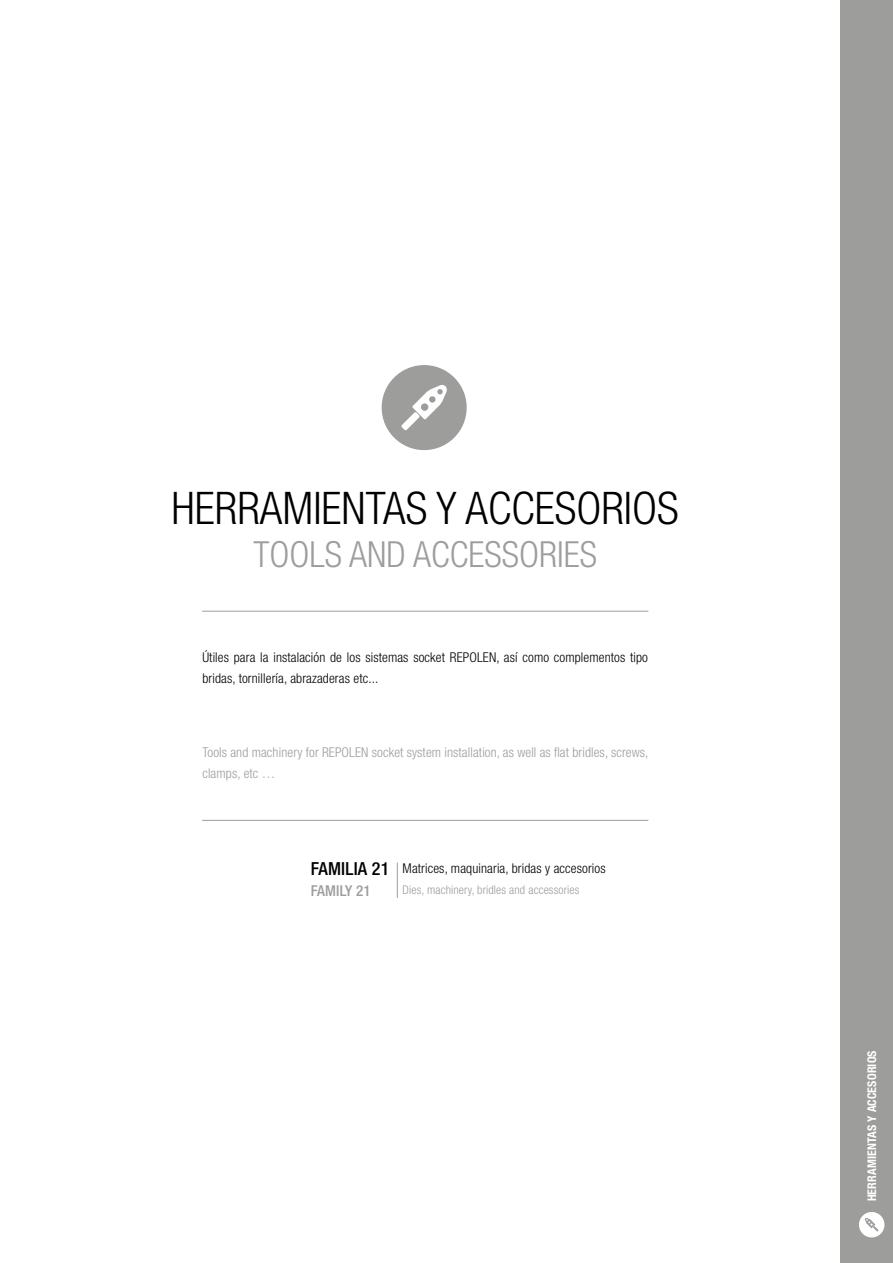
<style>
.page{position:relative;width:893px;height:1263px;background:#fff}
.page>*{position:absolute;margin:0;border:0;box-sizing:border-box;transform-origin:0 0}
.t1{font:300 condensed 45px "Helvetica Neue LT Std";color:#000}
.t2{font:300 condensed 36px "Helvetica Neue LT Std";color:#9d9d9c}
.t3{font:500 condensed 18px "Helvetica Neue LT Std";letter-spacing:.01em;color:#000}
.t4{font:500 condensed 15px "Helvetica Neue LT Std";letter-spacing:.01em;color:#9d9d9c}
.t5{font:300 condensed 13.5px/21px "Helvetica Neue LT Std";letter-spacing:.01em;color:#000}
.t6{font:300 condensed 13.5px/21px "Helvetica Neue LT Std";letter-spacing:.01em;color:#9d9d9c}
.t7{font:300 condensed 12px "Helvetica Neue LT Std";letter-spacing:.01em;color:#9d9d9c}
.t8{font:700 condensed 12px "Helvetica Neue LT Std";letter-spacing:.01em;color:#fff}
</style>
<div class="page">
<svg style="left:382px;top:365px;width:85px;height:85px"></svg>
<hr style="left:202px;top:611px;width:446px;height:1px;background:#9d9d9c">
<hr style="left:202px;top:820px;width:446px;height:1px;background:#9d9d9c">
<hr style="left:397px;top:862px;width:1px;height:36px;background:#9d9d9c">
<div style="left:840px;top:0;width:53px;height:1263px;background:#9d9d9c"></div>
<svg style="left:859px;top:1212px;width:25px;height:25px"></svg>
<h1 class="t1" style="left:172px;top:482px;width:509px">HERRAMIENTAS Y ACCESORIOS</h1>
<h2 class="t2" style="left:253px;top:533px;width:345px">TOOLS AND ACCESSORIES</h2>
<p class="t5" style="left:202px;top:647px;width:447px">Útiles para la instalación de los sistemas socket REPOLEN, así como complementos tipo bridas, tornillería, abrazaderas etc...</p>
<p class="t6" style="left:202px;top:742px;width:448px">Tools and machinery for REPOLEN socket system installation, as well as flat bridles, screws, clamps, etc …</p>
<h3 class="t3" style="left:311px;top:858px;width:80px">FAMILIA 21</h3>
<p class="t4" style="left:311px;top:882px;width:62px">FAMILY 21</p>
<p class="t5" style="left:403px;top:857px;width:205px">Matrices, maquinaria, bridas y accesorios</p>
<p class="t7" style="left:403px;top:883px;width:178px">Dies, machinery, bridles and accessories</p>
<p class="t8" style="left:864px;top:1201px;width:152px;rotate:-90deg">HERRAMIENTAS Y ACCESORIOS</p>
</div>
